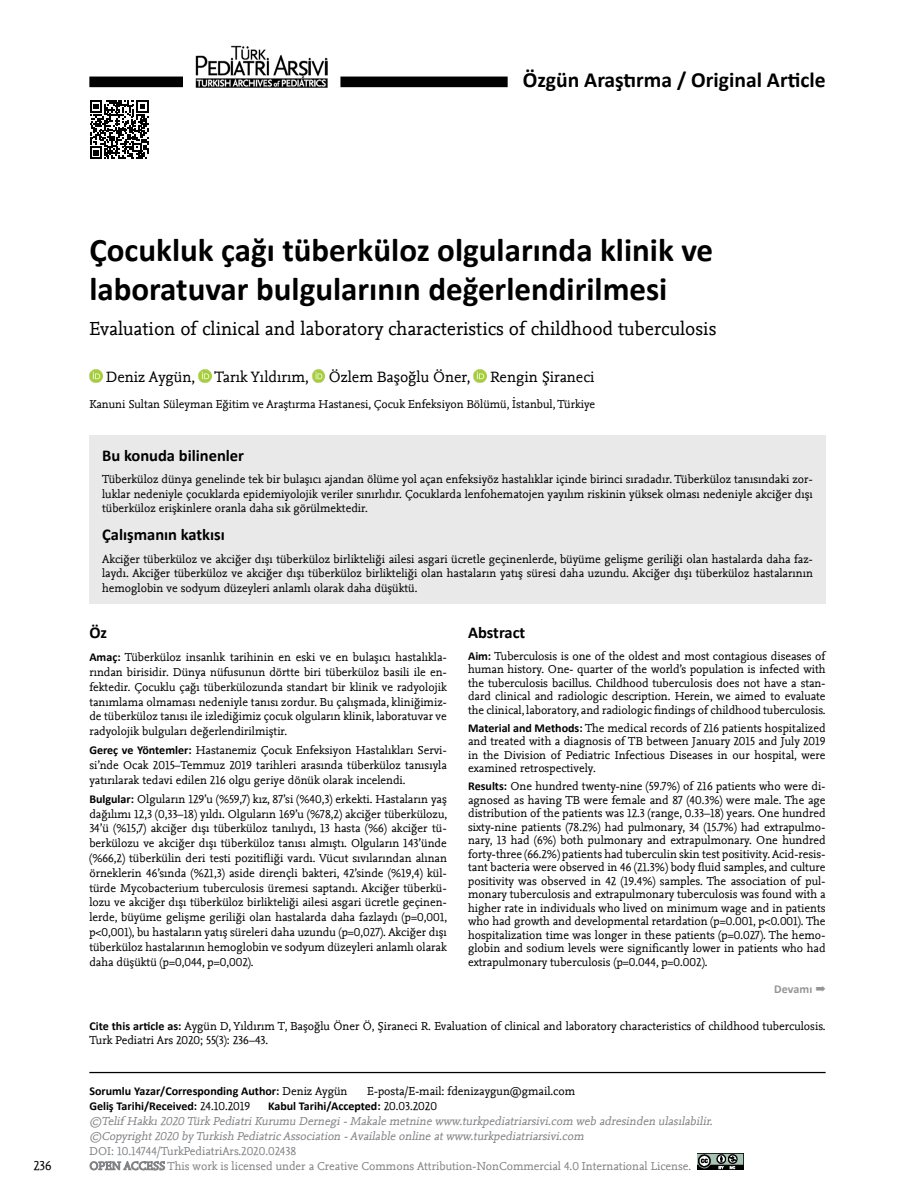
<style>
.page{position:relative;width:915px;height:1191px;background:#fff}
.page>*{position:absolute;margin:0;border:0;box-sizing:border-box;transform-origin:0 0}
.t1{font:700 33px/39px "Calibri";color:#000}
.t2{font:700 21.6px "Calibri";color:#000}
.t3{font:19.5px "Nexus Mix";color:#000}
.t4{font:700 16.5px "Calibri";color:#000}
.t5{font:15.75px "Nexus Mix";color:#000}
.t6{font:13.5px "Nexus Mix";color:#000}
.t7{font:12px/13.5px "Nexus Mix";color:#000;text-align:justify}
.t8{font:italic 12px/15px "Nexus Mix";color:#808285}
.t9{font:12px/15px "Nexus Mix";color:#808285}
.t10{font:700 12px "Calibri";color:#000}
.t11{font:700 12px "Calibri";letter-spacing:.01em;color:#939598}
.s1{font-family:"Calibri";font-weight:700}
.s2{font-family:"Nexus Mix";font-weight:400}
</style>
<div class="page">
<div style="left:89px;top:77px;width:94px;height:10px;background:#000"></div>
<div style="left:340px;top:77px;width:167px;height:10px;background:#000"></div>
<img style="left:195px;top:46px;width:133px;height:41px">
<svg style="left:90px;top:100px;width:58px;height:59px"></svg>
<svg style="left:89px;top:369px;width:13px;height:13px"></svg>
<svg style="left:198px;top:369px;width:13px;height:13px"></svg>
<svg style="left:312px;top:369px;width:13px;height:13px"></svg>
<svg style="left:473px;top:369px;width:13px;height:13px"></svg>
<svg style="left:90px;top:1161px;width:75px;height:9px"></svg>
<hr style="left:89px;top:1072px;width:736px;height:1px;background:#000">
<img style="left:697px;top:1153px;width:45px;height:16px">
<div style="left:89px;top:435px;width:736px;height:169px;background:#e9e9ea"></div>
<h2 class="t2" style="left:522px;top:66px;width:304px">Özgün Araştırma / Original Article</h2>
<p class="t6" style="left:33px;top:1157px;width:20px">236</p>
<h1 class="t1" style="left:89px;top:230px;width:625px">Çocukluk çağı tüberküloz olgularında klinik ve laboratuvar bulgularının değerlendirilmesi</h1>
<h3 class="t3" style="left:89px;top:318px;width:628px">Evaluation of clinical and laboratory characteristics of childhood tuberculosis</h3>
<h3 class="t5" style="left:106px;top:368px;width:204px">Deniz Aygün, Tarık Yıldırım,</h3>
<h3 class="t5" style="left:329px;top:368px;width:143px">Özlem Başoğlu Öner,</h3>
<h3 class="t5" style="left:490px;top:368px;width:105px">Rengin Şiraneci</h3>
<p class="t7" style="left:89px;top:397px;width:507px">Kanuni Sultan Süleyman Eğitim ve Araştırma Hastanesi, Çocuk Enfeksiyon Bölümü, İstanbul, Türkiye</p>
<h3 class="t4" style="left:102px;top:444px;width:143px">Bu konuda bilinenler</h3>
<p class="t7" style="left:102px;top:472px;width:712px;line-height:14.2px">Tüberküloz dünya genelinde tek bir bulaşıcı ajandan ölüme yol açan enfeksiyöz hastalıklar içinde birinci sıradadır. Tüberküloz tanısındaki zor&shy;luklar nedeniyle çocuklarda epidemiyolojik veriler sınırlıdır. Çocuklarda lenfohematojen yayılım riskinin yüksek olması nedeniyle akciğer dışı tüberküloz erişkinlere oranla daha sık görülmektedir.</p>
<h3 class="t4" style="left:102px;top:524px;width:124px">Çalışmanın katkısı</h3>
<p class="t7" style="left:102px;top:552px;width:712px;line-height:14.2px">Akciğer tüberküloz ve akciğer dışı tüberküloz birlikteliği ailesi asgari ücretle geçinenlerde, büyüme gelişme geriliği olan hastalarda daha faz&shy;laydı. Akciğer tüberküloz ve akciğer dışı tüberküloz birlikteliği olan hastaların yatış süresi daha uzundu. Akciğer dışı tüberküloz hastalarının hemoglobin ve sodyum düzeyleri anlamlı olarak daha düşüktü.</p>
<h3 class="t4" style="left:89px;top:622px;width:19px">Öz</h3>
<p class="t7" style="left:89px;top:650px;width:359px;line-height:14.9px"><span class="s1">Amaç:</span> Tüberküloz insanlık tarihinin en eski ve en bulaşıcı hastalıkla&shy;rından birisidir. Dünya nüfusunun dörtte biri tüberküloz basili ile en&shy;fektedir. Çocuklu çağı tüberkülozunda standart bir klinik ve radyolojik tanımlama olmaması nedeniyle tanısı zordur. Bu çalışmada, kliniğimiz&shy;de tüberküloz tanısı ile izlediğimiz çocuk olguların klinik, laboratuvar ve radyolojik bulguları değerlendirilmiştir.</p>
<p class="t7" style="left:89px;top:743px;width:359px;line-height:14.9px"><span class="s1">Gereç ve Yöntemler:</span> Hastanemiz Çocuk Enfeksiyon Hastalıkları Servi&shy;si’nde Ocak 2015–Temmuz 2019 tarihleri arasında tüberküloz tanısıyla yatırılarak tedavi edilen 216 olgu geriye dönük olarak incelendi.</p>
<p class="t7" style="left:89px;top:791px;width:359px;line-height:14.9px"><span class="s1">Bulgular:</span> Olguların 129’u (%59,7) kız, 87’si (%40,3) erkekti. Hastaların yaş dağılımı 12,3 (0,33–18) yıldı. Olguların 169’u (%78,2) akciğer tüberkülozu, 34’ü (%15,7) akciğer dışı tüberküloz tanılıydı, 13 hasta (%6) akciğer tü&shy;berkülozu ve akciğer dışı tüberküloz tanısı almıştı. Olguların 143’ünde (%66,2) tüberkülin deri testi pozitifliği vardı. Vücut sıvılarından alınan örneklerin 46’sında (%21,3) aside dirençli bakteri, 42’sinde (%19,4) kül&shy;türde Mycobacterium tuberculosis üremesi saptandı. Akciğer tüberkü&shy;lozu ve akciğer dışı tüberküloz birlikteliği ailesi asgari ücretle geçinen&shy;lerde, büyüme gelişme geriliği olan hastalarda daha fazlaydı (p=0,001, p&lt;0,001), bu hastaların yatış süreleri daha uzundu (p=0,027). Akciğer dışı tüberküloz hastalarının hemoglobin ve sodyum düzeyleri anlamlı olarak daha düşüktü (p=0,044, p=0,002).</p>
<h3 class="t4" style="left:468px;top:622px;width:59px">Abstract</h3>
<p class="t7" style="left:468px;top:649px;width:359px"><span class="s1">Aim:</span> Tuberculosis is one of the oldest and most contagious diseases of human history. One- quarter of the world’s population is infected with the tuberculosis bacillus. Childhood tuberculosis does not have a stan&shy;dard clinical and radiologic description. Herein, we aimed to evaluate the clinical, laboratory, and radiologic findings of childhood tuberculosis.</p>
<p class="t7" style="left:468px;top:721px;width:359px"><span class="s1">Material and Methods:</span> The medical records of 216 patients hospitalized and treated with a diagnosis of TB between January 2015 and July 2019 in the Division of Pediatric Infectious Diseases in our hospital, were examined retrospectively.</p>
<p class="t7" style="left:468px;top:779px;width:359px"><span class="s1">Results:</span> One hundred twenty-nine (59.7%) of 216 patients who were di&shy;agnosed as having TB were female and 87 (40.3%) were male. The age distribution of the patients was 12.3 (range, 0.33–18) years. One hundred sixty-nine patients (78.2%) had pulmonary, 34 (15.7%) had extrapulmo&shy;nary, 13 had (6%) both pulmonary and extrapulmonary. One hundred forty-three (66.2%) patients had tuberculin skin test positivity. Acid-resis&shy;tant bacteria were observed in 46 (21.3%) body fluid samples, and culture positivity was observed in 42 (19.4%) samples. The association of pul&shy;monary tuberculosis and extrapulmonary tuberculosis was found with a higher rate in individuals who lived on minimum wage and in patients who had growth and developmental retardation (p=0.001, p&lt;0.001). The hospitalization time was longer in these patients (p=0.027). The hemo&shy;globin and sodium levels were significantly lower in patients who had extrapulmonary tuberculosis (p=0.044, p=0.002).</p>
<p class="t11" style="left:773px;top:981px;width:53px">Devamı ➡</p>
<p class="t7" style="left:89px;top:1019px;width:737px;line-height:14.2px"><span class="s1">Cite this article as:</span> Aygün D, Yıldırım T, Başoğlu Öner Ö, Şiraneci R. Evaluation of clinical and laboratory characteristics of childhood tuberculosis.<br>Turk Pediatri Ars 2020; 55(3): 236–43.</p>
<p class="t10" style="left:89px;top:1083px;width:259px">Sorumlu Yazar/Corresponding Author: <span class="s2">Deniz Aygün</span></p>
<p class="t7" style="left:367px;top:1084px;width:209px">E-posta/E-mail: fdenizaygun@gmail.com</p>
<p class="t10" style="left:89px;top:1098px;width:162px">Geliş Tarihi/Received: <span class="s2">24.10.2019</span></p>
<p class="t10" style="left:268px;top:1098px;width:170px">Kabul Tarihi/Accepted: <span class="s2">20.03.2020</span></p>
<p class="t8" style="left:89px;top:1113px;width:627px">©Telif Hakkı2020 Türk PediatriKurumu Dernegi-Makale metnine www.turkpediatriarsivi.com web adresinden ulasılabilir. ©Copyright2020 by Turkish Pediatric Association -Available online atwww.turkpediatriarsivi.com</p>
<p class="t9" style="left:89px;top:1143px;width:603px">DOI: 10.14744/TurkPediatriArs.2020.02438<br>OPEN ACCESS This work is licensed under a Creative Commons Attribution-NonCommercial 4.0 International License.</p>
</div>
